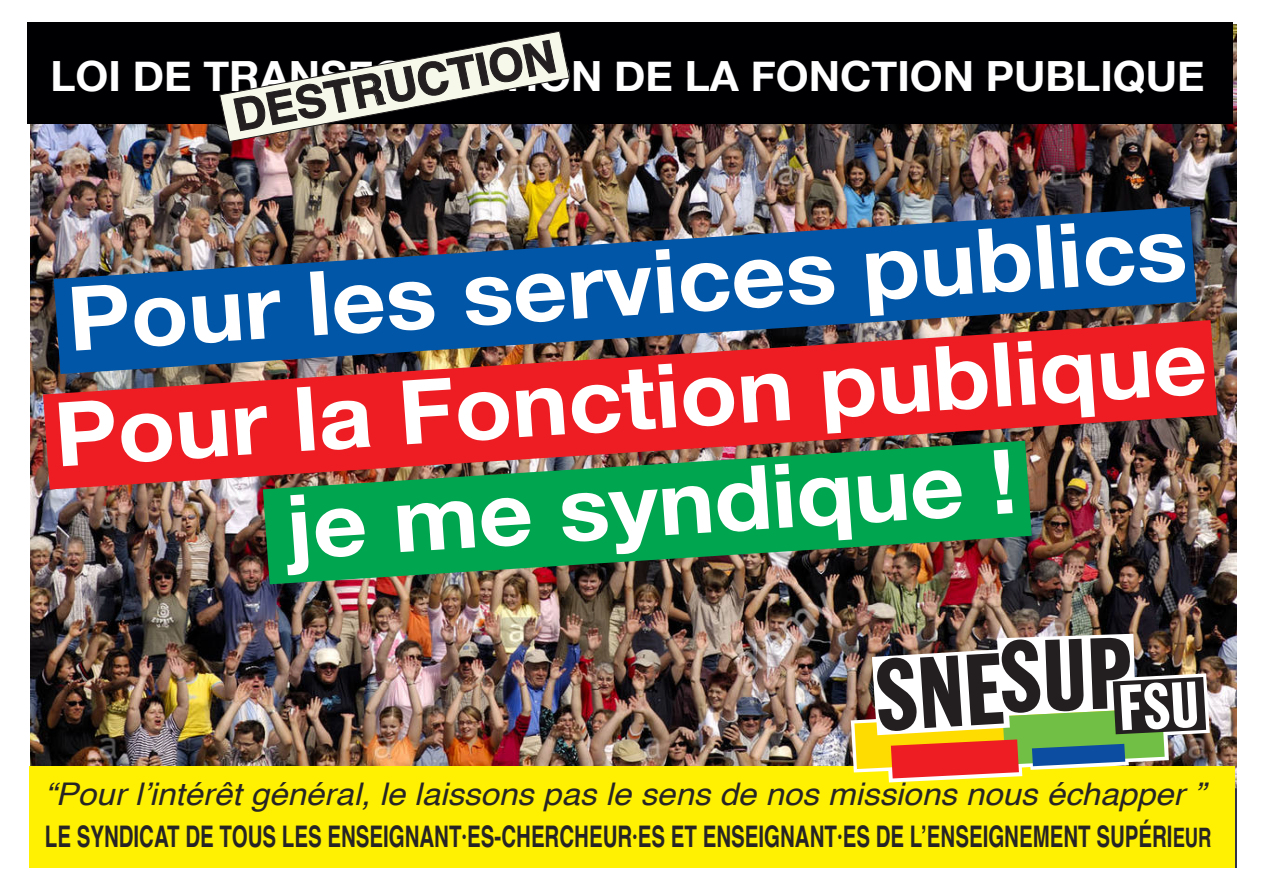
<style>
.page{position:relative;width:1263px;height:893px;background:#fff}
.page>*{position:absolute;margin:0;border:0;box-sizing:border-box;transform-origin:0 0}
.t1{font:700 89.25px/107.2px "Helvetica Neue";color:#fff;text-align:center;scale:1.06 1}
.t2{font:700 44.7px "Helvetica";color:#231f20}
.t3{font:700 41.7px "Helvetica Neue";color:#fff}
.t4{font:italic 31.2px "Helvetica";color:#272425;scale:1.06 1}
.t5{font:700 29.7px "Helvetica";color:#272425;scale:.69 1}
.s1{font-size:26.85px}
</style>
<div class="page">
<img style="left:31px;top:24px;width:1205px;height:843px">
<div style="left:29px;top:766px;width:1205px;height:101px;background:#fff101"></div>
<div style="left:28px;top:22px;width:1205px;height:102px;background:#000003"></div>
<svg style="left:219px;top:31px;width:351px;height:111px"></svg>
<img style="left:851px;top:634px;width:359px;height:148px">
<svg style="left:43px;top:320px;width:1174px;height:169px;fill:#ee1d23"></svg>
<img style="left:263px;top:441px;width:769px;height:143px">
<img style="left:54px;top:207px;width:1142px;height:167px">
<svg style="left:854px;top:637px;width:352px;height:141px"></svg>
<h2 class="t2" style="left:227px;top:82px;width:328px;rotate:-11deg">DESTRUCTION</h2>
<h3 class="t3" style="left:51px;top:43px;width:1155px">LOI DE TRANSFORMATION DE LA FONCTION PUBLIQUE</h3>
<h1 class="t1" style="left:64px;top:272px;width:1059px;rotate:-4deg">Pour les services publics</h1>
<h1 class="t1" style="left:51px;top:387px;width:1090px;rotate:-4deg">Pour la Fonction publique je me syndique !</h1>
<p class="t4" style="left:45px;top:769px;width:1096px">“Pour l’intérêt général, le laissons pas le sens de nos missions nous échapper ”</p>
<p class="t5" style="left:45px;top:812px;width:1692px">LE SYNDICAT DE TOUS LES ENSEIGNANT·ES-CHERCHEUR·ES ET ENSEIGNANT·ES DE L’ENSEIGNEMENT SUPÉRI<span class="s1">EUR</span></p>
</div>
